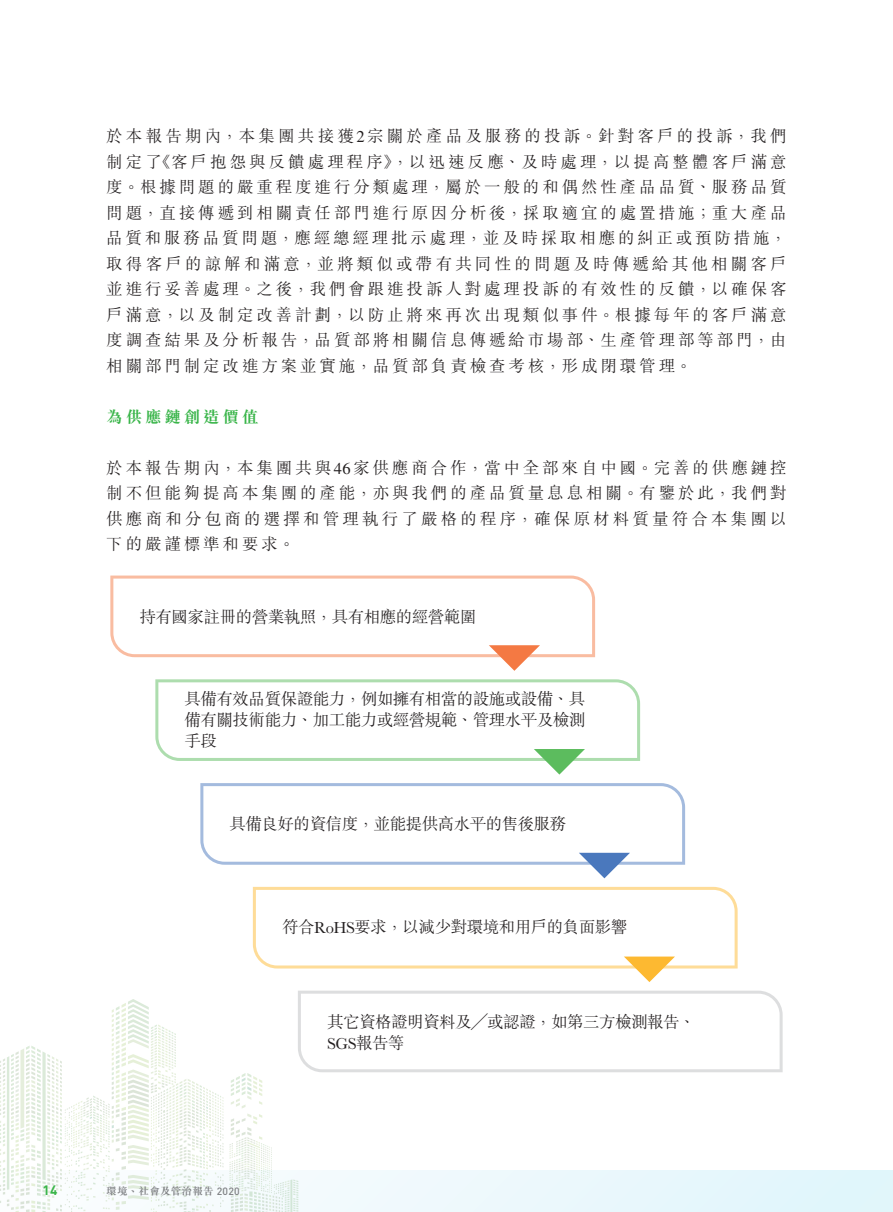
<style>
.page{position:relative;width:893px;height:1212px;background:#fff}
.page>*{position:absolute;margin:0;border:0;box-sizing:border-box;transform-origin:0 0}
.t1{font:300 16.5px/25.5px "M Sung HK";letter-spacing:-.03em;color:#231f20;text-align:justify}
.t2{font:700 16.5px "M Sung HK";letter-spacing:.175em;color:#3ab54a}
.t3{font:700 13.5px "DIN Pro";color:#3ab54a}
.t4{font:700 10.5px "M Sung HK";letter-spacing:.025em;color:#808285}
.s1{font-family:"Times LT Std";font-weight:400}
.s2{font-family:"DIN Pro";font-weight:500}
</style>
<div class="page">
<div style="left:0;top:1170px;width:893px;height:42px;background:#e1f6fb"></div>
<svg style="left:0;top:999px;width:223px;height:213px"></svg>
<svg style="left:229px;top:990px;width:554px;height:222px"></svg>
<svg style="left:110px;top:575px;width:485px;height:96px"></svg>
<svg style="left:155px;top:679px;width:485px;height:95px"></svg>
<svg style="left:200px;top:783px;width:485px;height:95px"></svg>
<svg style="left:253px;top:887px;width:485px;height:95px"></svg>
<p class="t1" style="left:106px;top:122px;width:682px">於本報告期內，本集團共接獲<span class="s1">2</span>宗關於產品及服務的投訴。針對客戶的投訴，我們制定了《客戶抱怨與反饋處理程序》，以迅速反應、及時處理，以提高整體客戶滿意度。根據問題的嚴重程度進行分類處理，屬於一般的和偶然性產品品質、服務品質問題，直接傳遞到相關責任部門進行原因分析後，採取適宜的處置措施；重大產品品質和服務品質問題，應經總經理批示處理，並及時採取相應的糾正或預防措施，取得客戶的諒解和滿意，並將類似或帶有共同性的問題及時傳遞給其他相關客戶並進行妥善處理。之後，我們會跟進投訴人對處理投訴的有效性的反饋，以確保客戶滿意，以及制定改善計劃，以防止將來再次出現類似事件。根據每年的客戶滿意度調查結果及分析報告，品質部將相關信息傳遞給市場部、生產管理部等部門，由相關部門制定改進方案並實施，品質部負責檢查考核，形成閉環管理。</p>
<p class="t2" style="left:106px;top:408px;width:154px">為供應鏈創造價值</p>
<p class="t1" style="left:106px;top:454px;width:682px">於本報告期內，本集團共與<span class="s1">46</span>家供應商合作，當中全部來自中國。完善的供應鏈控制不但能夠提高本集團的產能，亦與我們的產品質量息息相關。有鑒於此，我們對供應商和分包商的選擇和管理執行了嚴格的程序，確保原材料質量符合本集團以下的嚴謹標準和要求。</p>
<p class="t1" style="left:140px;top:603px;width:338px">持有國家註冊的營業執照，具有相應的經營範圍</p>
<p class="t1" style="left:185px;top:687px;width:402px;line-height:21px">具備有效品質保證能力，例如擁有相當的設施或設備、具備有關技術能力、加工能力或經營規範、管理水平及檢測手段</p>
<p class="t1" style="left:230px;top:811px;width:338px">具備良好的資信度，並能提供高水平的售後服務</p>
<p class="t1" style="left:282px;top:913px;width:347px">符合RoHS要求，以減少對環境和用戶的負面影響</p>
<p class="t3" style="left:43px;top:1179px;width:16px">14</p>
<p class="t4" style="left:106px;top:1186px;width:135px">環境、社會及管治報告 <span class="s2">2020</span></p>
<p class="t1" style="left:327px;top:1010px;width:370px;line-height:21px">其它資格證明資料及╱或認證，如第三方檢測報告、<br>SGS報告等</p>
</div>
